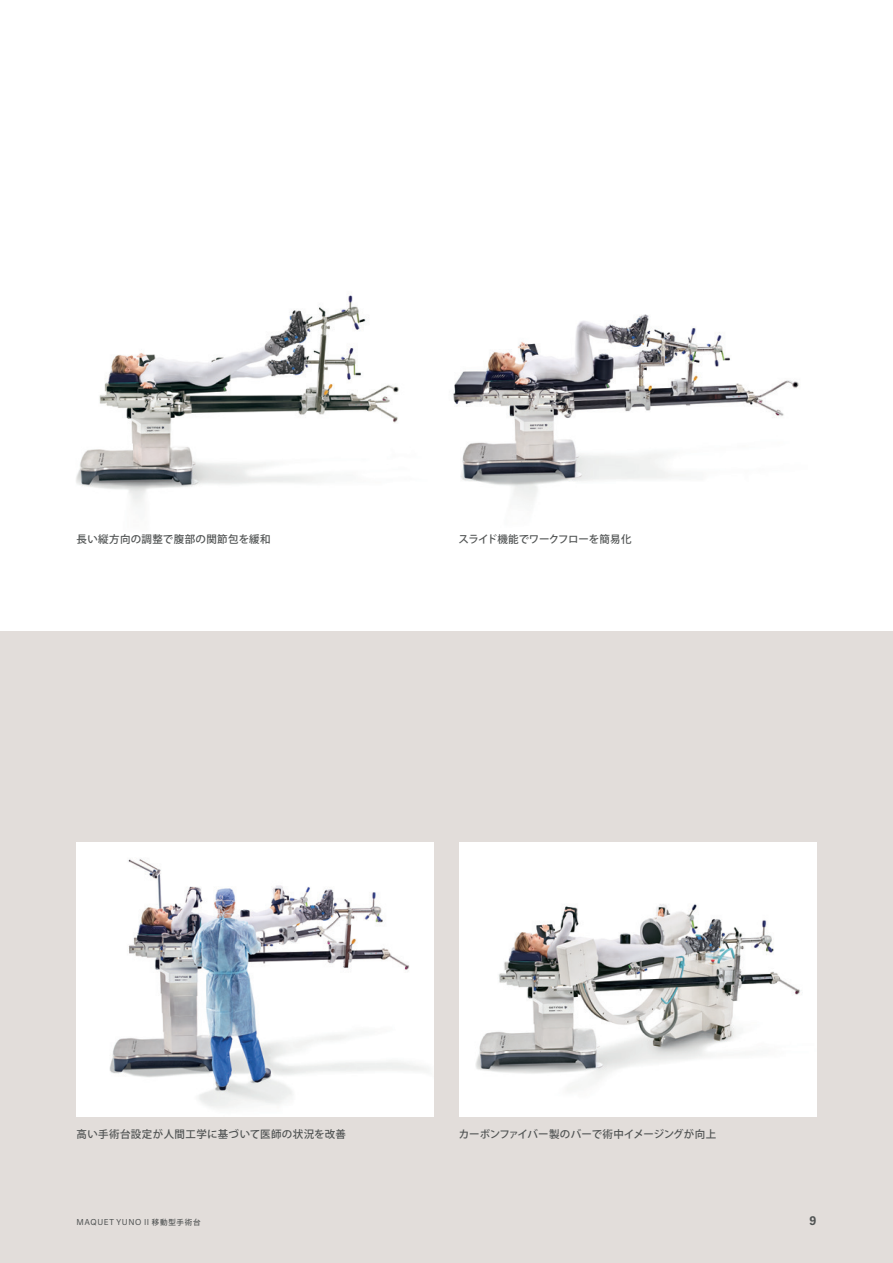
<style>
.page{position:relative;width:893px;height:1263px;background:#fff}
.page>*{position:absolute;margin:0;border:0;box-sizing:border-box;transform-origin:0 0}
.t1{font:700 12px "Adelle Sans";color:#505353}
.キャプション{font:500 10.5px "Koz Go Pr 6 N";letter-spacing:.03em;color:#505353}
.キャプション-2{font:500 10.5px "Koz Go Pr 6 N";letter-spacing:-.005em;color:#505353}
.キャプション-3{font:500 10.5px "Koz Go Pr 6 N";letter-spacing:-.02em;color:#505353}
.t2{font:8.25px "Adelle Sans";letter-spacing:.065em;color:#505353}
.s1{font-family:"Koz Go Pr 6 N";font-weight:500;font-size:7.5px}
</style>
<div class="page">
<div style="left:0;top:631px;width:893px;height:632px;background:#e2ddda"></div>
<img style="left:76px;top:295px;width:323px;height:210px">
<img style="left:77px;top:842px;width:357px;height:274px">
<img style="left:453px;top:314px;width:346px;height:187px">
<img style="left:459px;top:842px;width:357px;height:274px">
<p class="キャプション" style="left:77px;top:533px;width:196px">長い縦方向の調整で腹部の関節包を緩和</p>
<p class="キャプション-3" style="left:459px;top:533px;width:175px">スライド機能でワークフローを簡易化</p>
<p class="キャプション" style="left:77px;top:1128px;width:271px">高い手術台設定が人間工学に基づいて医師の状況を改善</p>
<p class="キャプション-2" style="left:459px;top:1128px;width:259px">カーボンファイバー製のバーで術中イメージングが向上</p>
<p class="t2" style="left:77px;top:1216px;width:126px">MAQUET YUNO II <span class="s1">移動型手術台</span></p>
<p class="t1" style="left:809px;top:1211px;width:8px">9</p>
</div>
